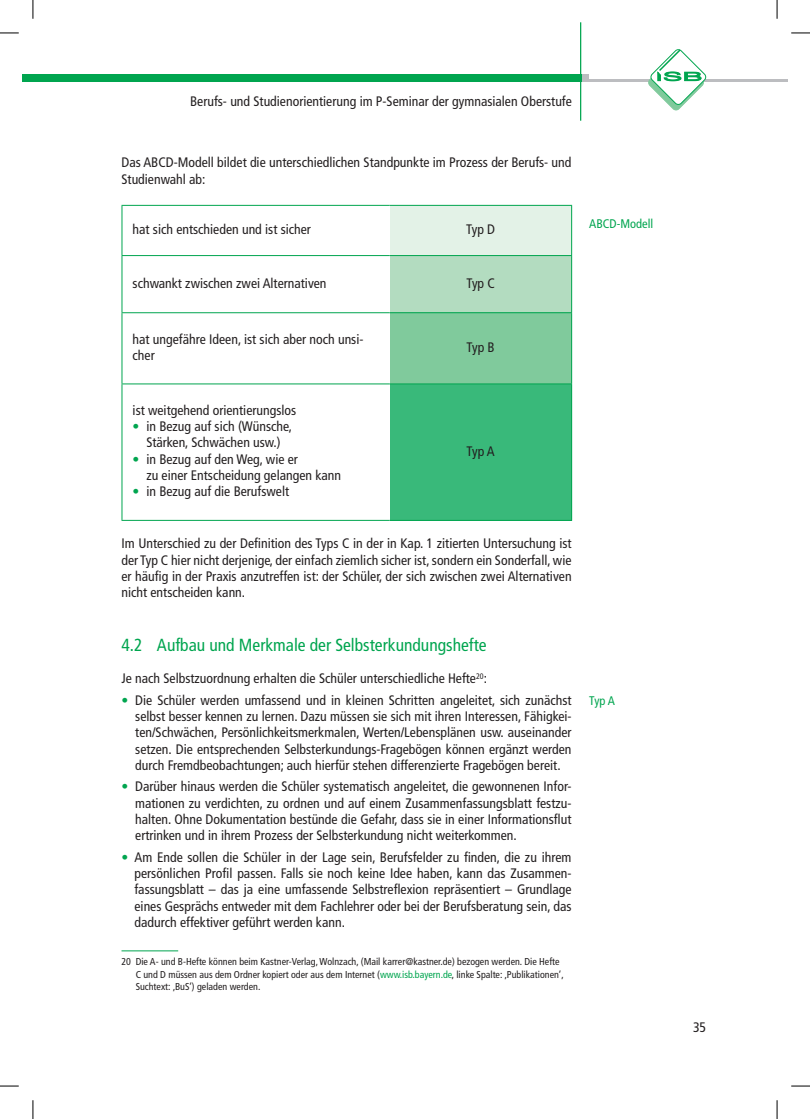
<style>
.page{position:relative;width:810px;height:1119px;background:#fff}
.page>*{position:absolute;margin:0;border:0;box-sizing:border-box;transform-origin:0 0}
.t1{font:condensed 17.5px "Frutiger";color:#00a54f}
.t2{font:condensed 13.75px/16.2px "Frutiger";color:#231f20;text-align:justify}
.t3{font:condensed 12.5px "Frutiger";color:#00a54f}
.t4{font:condensed 10px/12.5px "Frutiger";color:#231f20}
.s1{color:#00a54f}
</style>
<div class="page">
<div style="left:22px;top:74px;width:11px;height:7px;background:#00a54f"></div>
<div style="left:581px;top:74px;width:207px;height:7px;background:#bcbdc0"></div>
<div style="left:589px;top:66px;width:199px;height:13px;background:#fff"></div>
<div style="left:33px;top:74px;width:548px;height:7px;background:#00a54f"></div>
<svg style="left:648px;top:49px;width:59px;height:62px"></svg>
<hr style="left:580px;top:22px;width:1px;height:99px;background:#00a54f">
<div style="left:390px;top:205px;width:182px;height:50px;background:#e3f2e7"></div>
<div style="left:390px;top:255px;width:182px;height:58px;background:#b3dcc0"></div>
<div style="left:390px;top:313px;width:182px;height:71px;background:#80ca9c"></div>
<div style="left:390px;top:384px;width:182px;height:136px;background:#39b97a"></div>
<hr style="left:122px;top:205px;width:268px;height:1px;background:#00a54f">
<hr style="left:122px;top:206px;width:1px;height:49px;background:#00a54f">
<hr style="left:390px;top:205px;width:182px;height:1px;background:#00a54f">
<hr style="left:571px;top:206px;width:1px;height:49px;background:#00a54f">
<hr style="left:122px;top:255px;width:268px;height:1px;background:#00a54f">
<hr style="left:122px;top:256px;width:1px;height:56px;background:#00a54f">
<hr style="left:390px;top:255px;width:182px;height:1px;background:#00a54f">
<hr style="left:571px;top:256px;width:1px;height:56px;background:#00a54f">
<hr style="left:122px;top:312px;width:268px;height:1px;background:#00a54f">
<hr style="left:122px;top:313px;width:1px;height:70px;background:#00a54f">
<hr style="left:390px;top:312px;width:182px;height:1px;background:#00a54f">
<hr style="left:571px;top:313px;width:1px;height:70px;background:#00a54f">
<hr style="left:122px;top:383px;width:268px;height:1px;background:#00a54f">
<hr style="left:122px;top:384px;width:1px;height:136px;background:#00a54f">
<hr style="left:390px;top:383px;width:182px;height:1px;background:#00a54f">
<hr style="left:571px;top:384px;width:1px;height:136px;background:#00a54f">
<hr style="left:122px;top:520px;width:268px;height:1px;background:#00a54f">
<hr style="left:390px;top:520px;width:182px;height:1px;background:#00a54f">
<hr style="left:122px;top:950px;width:56px;height:1px;background:#00a54f">
<svg style="left:0;top:32px;width:19px;height:2px"></svg>
<svg style="left:791px;top:32px;width:19px;height:2px"></svg>
<svg style="left:0;top:1085px;width:19px;height:1px"></svg>
<svg style="left:791px;top:1085px;width:19px;height:1px"></svg>
<svg style="left:32px;top:0;width:2px;height:19px"></svg>
<svg style="left:32px;top:1100px;width:2px;height:18px"></svg>
<svg style="left:776px;top:0;width:2px;height:19px"></svg>
<svg style="left:776px;top:1100px;width:2px;height:18px"></svg>
<p class="t2" style="left:190px;top:93px;width:383px">Berufs- und Studienorientierung im P-Seminar der gymnasialen Oberstufe</p>
<p class="t2" style="left:122px;top:154px;width:451px">Das ABCD-Modell bildet die unterschiedlichen Standpunkte im Prozess der Berufs- und<br>Studienwahl ab:</p>
<p class="t2" style="left:133px;top:221px;width:180px">hat sich entschieden und ist sicher</p>
<p class="t2" style="left:466px;top:221px;width:30px">Typ D</p>
<p class="t2" style="left:133px;top:275px;width:195px">schwankt zwischen zwei Alternativen</p>
<p class="t2" style="left:466px;top:275px;width:30px">Typ C</p>
<p class="t2" style="left:133px;top:331px;width:232px">hat ungefähre Ideen, ist sich aber noch unsi&shy;cher</p>
<p class="t2" style="left:467px;top:339px;width:30px">Typ B</p>
<p class="t2" style="left:133px;top:402px;width:165px">ist weitgehend orientierungslos</p>
<p class="t2" style="left:133px;top:418px;width:161px;text-align:center"><span class="s1">•</span> in Bezug auf sich (Wünsche,<br>Stärken, Schwächen usw.)</p>
<p class="t2" style="left:146px;top:451px;width:196px;text-indent:-14px"><span class="s1">•</span> in Bezug auf den Weg, wie er<br>zu einer Entscheidung gelangen kann</p>
<p class="t2" style="left:133px;top:483px;width:158px"><span class="s1">•</span> in Bezug auf die Berufswelt</p>
<p class="t2" style="left:467px;top:442px;width:30px">Typ A</p>
<p class="t2" style="left:122px;top:535px;width:452px">Im Unterschied zu der Definition des Typs C in der in Kap. 1 zitierten Untersuchung ist der Typ C hier nicht derjenige, der einfach ziemlich sicher ist, sondern ein Sonderfall, wie er häufig in der Praxis anzutreffen ist: der Schüler, der sich zwischen zwei Alternativen nicht entscheiden kann.</p>
<p class="t1" style="left:122px;top:634px;width:367px">4.2 Aufbau und Merkmale der Selbsterkundungshefte</p>
<p class="t2" style="left:122px;top:670px;width:367px">Je nach Selbstzuordnung erhalten die Schüler unterschiedliche Hefte<sup>20</sup>:</p>
<p class="t2" style="left:135px;top:691px;width:438px;text-indent:-14px"><span class="s1">•</span> Die Schüler werden umfassend und in kleinen Schritten angeleitet, sich zunächst selbst besser kennen zu lernen. Dazu müssen sie sich mit ihren Interessen, Fähigkei&shy;ten/Schwächen, Persönlichkeitsmerkmalen, Werten/Lebensplänen usw. auseinander setzen. Die entsprechenden Selbsterkundungs-Fragebögen können ergänzt werden durch Fremdbeobachtungen; auch hierfür stehen differenzierte Fragebögen bereit.</p>
<p class="t2" style="left:135px;top:778px;width:438px;text-indent:-14px"><span class="s1">•</span> Darüber hinaus werden die Schüler systematisch angeleitet, die gewonnenen Infor&shy;mationen zu verdichten, zu ordnen und auf einem Zusammenfassungsblatt festzu&shy;halten. Ohne Dokumentation bestünde die Gefahr, dass sie in einer Informationsflut ertrinken und in ihrem Prozess der Selbsterkundung nicht weiterkommen.</p>
<p class="t2" style="left:134px;top:848px;width:439px;text-indent:-13px"><span class="s1">•</span> Am Ende sollen die Schüler in der Lage sein, Berufsfelder zu finden, die zu ihrem persönlichen Profil passen. Falls sie noch keine Idee haben, kann das Zusammen&shy;fassungsblatt – das ja eine umfassende Selbstreflexion repräsentiert – Grundlage eines Gesprächs entweder mit dem Fachlehrer oder bei der Berufsberatung sein, das dadurch effektiver geführt werden kann.</p>
<p class="t4" style="left:136px;top:955px;width:430px;text-indent:-14px">20 Die A- und B-Hefte können beim Kastner-Verlag, Wolnzach, (Mail karrer@kastner.de) bezogen werden. Die Hefte<br>C und D müssen aus dem Ordner kopiert oder aus dem Internet (<span class="s1">www.isb.bayern.de</span>, linke Spalte: ‚Publikationen’,<br>Suchtext: ‚BuS’) geladen werden.</p>
<p class="t3" style="left:589px;top:216px;width:66px">ABCD-Modell</p>
<p class="t3" style="left:589px;top:693px;width:27px">Typ A</p>
<p class="t2" style="left:693px;top:1019px;width:15px">35</p>
</div>
